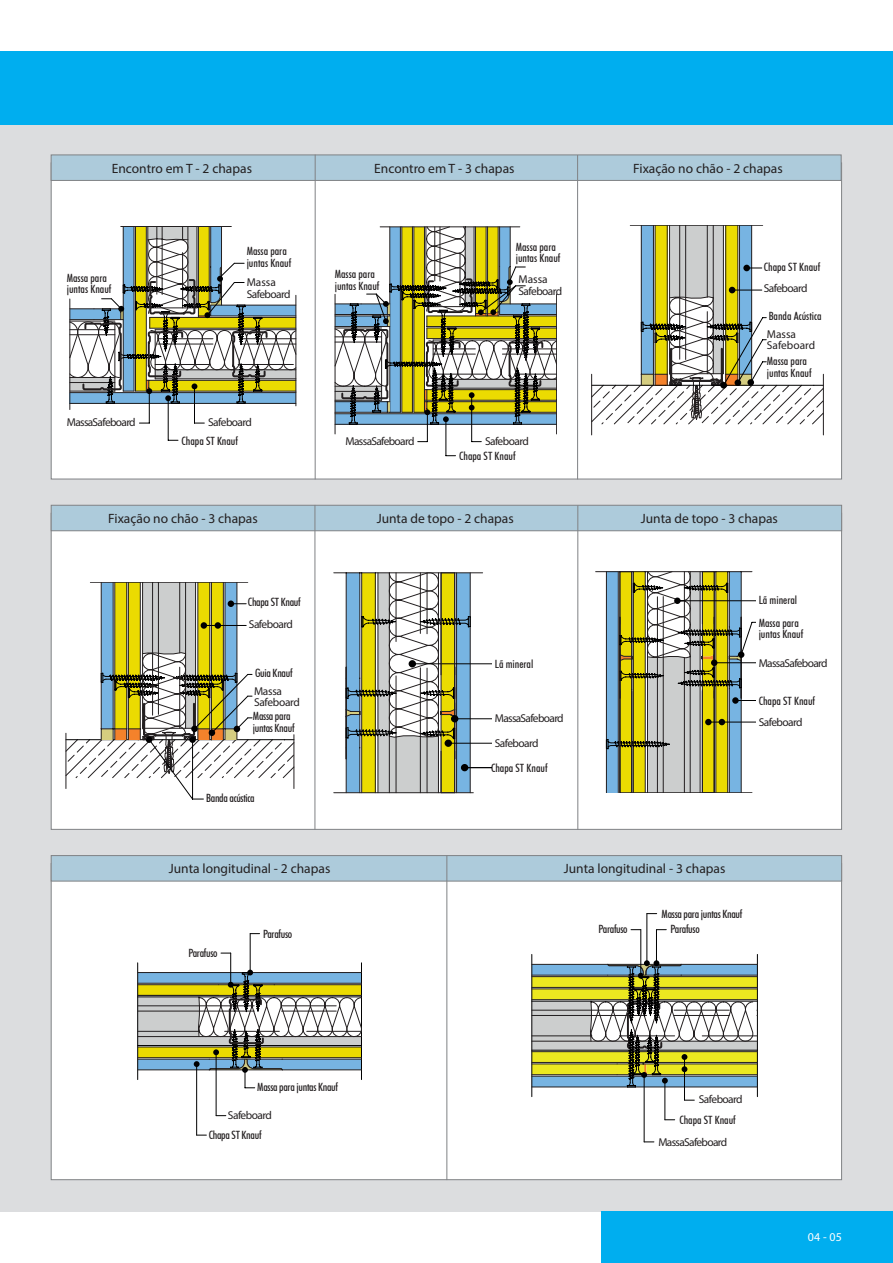
<style>
.page{position:relative;width:893px;height:1263px;background:#fff}
.page>*{position:absolute;margin:0;border:0;box-sizing:border-box;transform-origin:0 0}
.Tabela_título{font:13.5px "Myriad Pro";color:#231f20}
.Texto{font:12px "Myriad Pro";color:#fff}
.legendas{font:500 condensed 11.4px/11.4px "Futura BT";color:#231f20}
.legendas-2{font:11.4px/11.4px "Myriad Pro";letter-spacing:-.05em;color:#231f20}
.legendas-3{font:500 condensed 11.4px/11.4px "Futura BT";letter-spacing:-.025em;color:#231f20}
.legendas-4{font:11.4px/11.4px "Myriad Pro";color:#231f20}
.legendas-5{font:11.4px/11.4px "Myriad Pro";letter-spacing:-.025em;color:#231f20}
</style>
<div class="page">
<div style="left:0;top:51px;width:893px;height:1161px;background:#dcdddf"></div>
<div style="left:51px;top:863px;width:791px;height:317px;background:#fff;border:1px solid #808285"></div>
<div style="left:51px;top:163px;width:791px;height:316px;background:#fff;border:1px solid #808285"></div>
<div style="left:602px;top:1212px;width:291px;height:51px;background:#00aeef"></div>
<div style="left:51px;top:155px;width:790px;height:26px;background:#adcbdb;border:1px solid #808285"></div>
<hr style="left:315px;top:155px;width:1px;height:324px;background:#808285">
<hr style="left:577px;top:155px;width:1px;height:324px;background:#808285">
<div style="left:0;top:51px;width:893px;height:74px;background:#00aeef"></div>
<hr style="left:168px;top:398px;width:1px;height:42px;background:#000001">
<svg style="left:70px;top:226px;width:227px;height:198px"></svg>
<hr style="left:427px;top:412px;width:1px;height:30px;background:#000001">
<hr style="left:471px;top:395px;width:1px;height:47px;background:#000001">
<hr style="left:446px;top:419px;width:1px;height:37px;background:#000001">
<svg style="left:335px;top:227px;width:222px;height:198px"></svg>
<svg style="left:591px;top:225px;width:233px;height:210px"></svg>
<div style="left:51px;top:513px;width:791px;height:317px;background:#fff;border:1px solid #808285"></div>
<div style="left:51px;top:505px;width:791px;height:26px;background:#adcbdb;border:1px solid #808285"></div>
<hr style="left:315px;top:505px;width:1px;height:325px;background:#808285">
<hr style="left:577px;top:505px;width:1px;height:325px;background:#808285">
<svg style="left:66px;top:582px;width:229px;height:217px"></svg>
<div style="left:146px;top:736px;width:6px;height:7px;border:3px solid #000001;border-radius:50%"></div>
<div style="left:189px;top:736px;width:7px;height:7px;border:3px solid #000001;border-radius:50%"></div>
<svg style="left:333px;top:572px;width:158px;height:221px"></svg>
<div style="left:451px;top:715px;width:7px;height:7px;border:4px solid #000001;border-radius:50%"></div>
<hr style="left:448px;top:743px;width:43px;height:1px;background:#000001">
<svg style="left:595px;top:571px;width:160px;height:222px"></svg>
<hr style="left:677px;top:600px;width:78px;height:1px;background:#000001">
<div style="left:51px;top:855px;width:791px;height:26px;background:#adcbdb;border:1px solid #808285"></div>
<hr style="left:446px;top:855px;width:1px;height:325px;background:#808285">
<hr style="left:137px;top:963px;width:1px;height:116px;background:#000001">
<hr style="left:361px;top:963px;width:1px;height:116px;background:#000001">
<hr style="left:230px;top:953px;width:1px;height:32px;background:#000001">
<hr style="left:250px;top:934px;width:1px;height:38px;background:#000001">
<hr style="left:196px;top:1064px;width:1px;height:71px;background:#000001">
<svg style="left:138px;top:970px;width:224px;height:146px"></svg>
<hr style="left:532px;top:954px;width:1px;height:143px;background:#000001">
<hr style="left:757px;top:954px;width:1px;height:143px;background:#000001">
<hr style="left:532px;top:1087px;width:225px;height:1px;background:#231f20">
<hr style="left:684px;top:1057px;width:1px;height:43px;background:#000001">
<hr style="left:665px;top:1081px;width:1px;height:39px;background:#000001">
<hr style="left:644px;top:1076px;width:1px;height:66px;background:#000001">
<hr style="left:647px;top:914px;width:1px;height:49px;background:#000001">
<svg style="left:532px;top:929px;width:226px;height:158px"></svg>
<p class="Tabela_título" style="left:112px;top:160px;width:142px">Encontro em T - 2 chapas</p>
<p class="Tabela_título" style="left:374px;top:160px;width:142px">Encontro em T - 3 chapas</p>
<p class="Tabela_título" style="left:633px;top:160px;width:151px">Fixação no chão - 2 chapas</p>
<p class="legendas" style="left:67px;top:272px;width:46px">Massa para juntas Knauf</p>
<p class="legendas" style="left:247px;top:245px;width:46px">Massa para juntas Knauf</p>
<p class="legendas-2" style="left:247px;top:277px;width:45px">Massa<br>Safeboard</p>
<p class="legendas" style="left:335px;top:268px;width:46px">Massa para juntas Knauf</p>
<p class="legendas" style="left:516px;top:241px;width:46px">Massa para juntas Knauf</p>
<p class="legendas-2" style="left:518px;top:274px;width:45px">Massa<br>Safeboard</p>
<p class="legendas-2" style="left:67px;top:416px;width:70px">Massa Safeboard</p>
<p class="legendas-2" style="left:208px;top:416px;width:45px">Safeboard</p>
<p class="legendas" style="left:182px;top:435px;width:58px">Chapa ST Knauf</p>
<p class="legendas-2" style="left:345px;top:436px;width:70px">Massa Safeboard</p>
<p class="legendas-2" style="left:485px;top:436px;width:45px">Safeboard</p>
<p class="legendas" style="left:459px;top:450px;width:58px">Chapa ST Knauf</p>
<p class="Tabela_título" style="left:108px;top:510px;width:151px">Fixação no chão - 3 chapas</p>
<p class="Tabela_título" style="left:377px;top:510px;width:139px">Junta de topo - 2 chapas</p>
<p class="legendas-3" style="left:248px;top:597px;width:54px">Chapa ST Knauf</p>
<p class="legendas-2" style="left:249px;top:618px;width:45px">Safeboard</p>
<p class="legendas-3" style="left:255px;top:667px;width:39px">Guia Knauf</p>
<p class="legendas-5" style="left:254px;top:685px;width:48px">Massa<br>Safeboard</p>
<p class="legendas-3" style="left:253px;top:710px;width:43px">Massa para juntas Knauf</p>
<p class="legendas-3" style="left:206px;top:792px;width:50px">Banda acústica</p>
<p class="legendas" style="left:495px;top:658px;width:40px">Lã mineral</p>
<p class="legendas-2" style="left:495px;top:712px;width:70px">Massa Safeboard</p>
<p class="legendas-2" style="left:495px;top:737px;width:45px">Safeboard</p>
<p class="legendas" style="left:491px;top:762px;width:58px">Chapa ST Knauf</p>
<p class="legendas" style="left:764px;top:261px;width:58px">Chapa ST Knauf</p>
<p class="legendas" style="left:769px;top:311px;width:54px">Banda Acústica</p>
<p class="legendas-4" style="left:767px;top:328px;width:50px">Massa<br>Safeboard</p>
<p class="legendas-2" style="left:764px;top:283px;width:45px">Safeboard</p>
<p class="legendas" style="left:767px;top:356px;width:46px">Massa para juntas Knauf</p>
<p class="Tabela_título" style="left:641px;top:510px;width:139px">Junta de topo - 3 chapas</p>
<p class="legendas" style="left:759px;top:594px;width:40px">Lã mineral</p>
<p class="legendas" style="left:759px;top:617px;width:46px">Massa para juntas Knauf</p>
<p class="legendas-2" style="left:759px;top:657px;width:70px">Massa Safeboard</p>
<p class="legendas" style="left:759px;top:695px;width:58px">Chapa ST Knauf</p>
<p class="legendas-2" style="left:759px;top:717px;width:45px">Safeboard</p>
<p class="Tabela_título" style="left:169px;top:861px;width:163px">Junta longitudinal - 2 chapas</p>
<p class="Tabela_título" style="left:564px;top:861px;width:163px">Junta longitudinal - 3 chapas</p>
<p class="legendas-3" style="left:188px;top:947px;width:31px">Parafuso</p>
<p class="legendas-3" style="left:263px;top:928px;width:31px">Parafuso</p>
<p class="legendas-3" style="left:257px;top:1081px;width:82px">Massa para juntas Knauf</p>
<p class="legendas-2" style="left:228px;top:1109px;width:45px">Safeboard</p>
<p class="legendas-3" style="left:209px;top:1129px;width:54px">Chapa ST Knauf</p>
<p class="legendas-3" style="left:662px;top:908px;width:82px">Massa para juntas Knauf</p>
<p class="legendas-3" style="left:599px;top:923px;width:31px">Parafuso</p>
<p class="legendas-3" style="left:671px;top:923px;width:31px">Parafuso</p>
<p class="legendas-2" style="left:699px;top:1093px;width:45px">Safeboard</p>
<p class="legendas" style="left:679px;top:1114px;width:58px">Chapa ST Knauf</p>
<p class="legendas-2" style="left:658px;top:1136px;width:70px">Massa Safeboard</p>
<p class="Texto" style="left:808px;top:1229px;width:36px">04 - 05</p>
</div>
